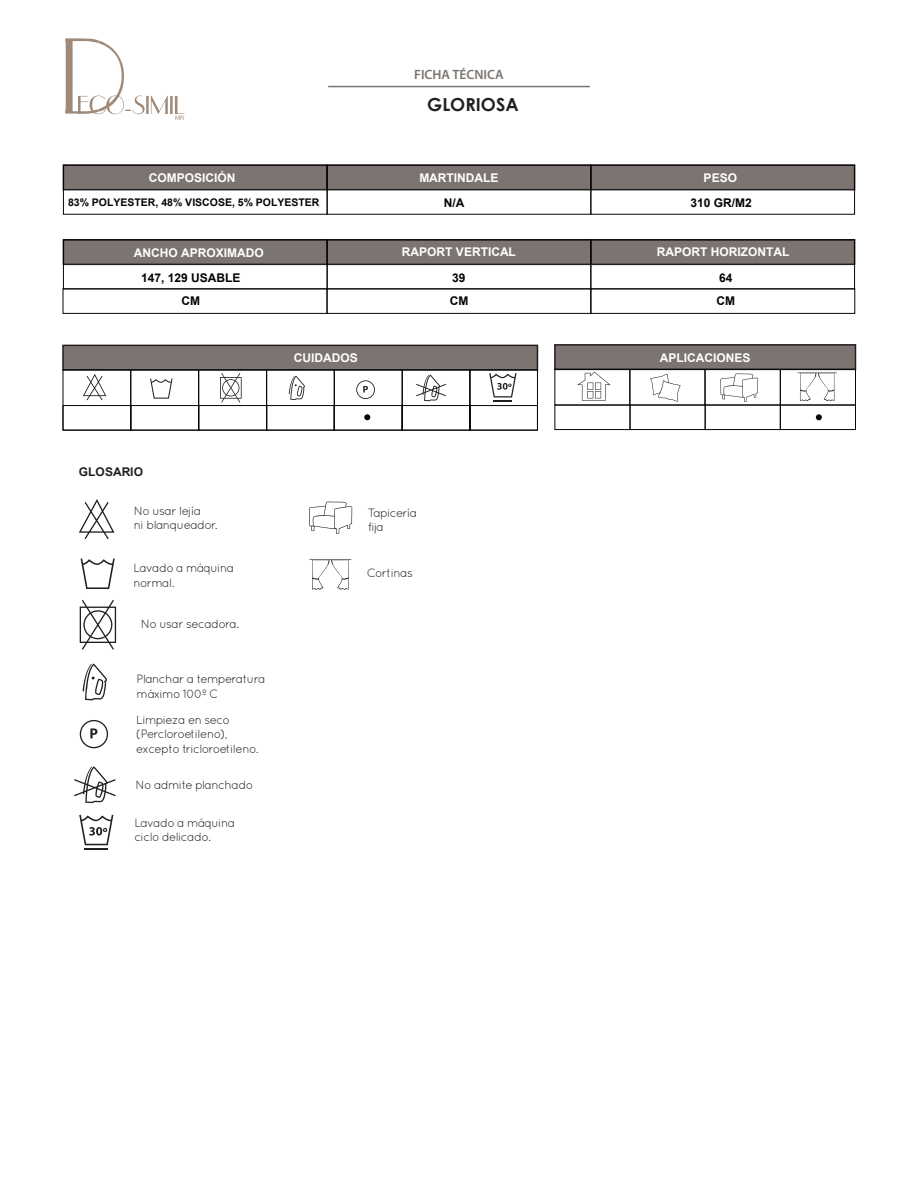
<style>
.page{position:relative;width:918px;height:1198px;background:#fff}
.page>*{position:absolute;margin:0;border:0;box-sizing:border-box;transform-origin:0 0}
.t1{font:700 18px "Century Gothic";color:#231f20}
.t2{font:600 13.5px "Myriad Pro";color:#7c7470}
.t3{font:12px/14.4px "Quicksand";letter-spacing:-.05em;color:#231f20}
.t4{font:700 12px "Arial";color:#fff}
.t5{font:700 12px/22.8px "Arial";color:#040503;text-align:center}
.t6{font:700 12px "Arial";color:#231f20}
.t7{font:700 10.5px "Arial";color:#040503}
</style>
<div class="page">
<svg style="left:83px;top:374px;width:23px;height:26px"></svg>
<svg style="left:150px;top:378px;width:23px;height:21px"></svg>
<svg style="left:220px;top:373px;width:22px;height:30px"></svg>
<svg style="left:289px;top:376px;width:16px;height:24px"></svg>
<svg style="left:356px;top:380px;width:19px;height:19px"></svg>
<div style="left:326px;top:239px;width:266px;height:26px;background:#7c7470;border:2px solid #231f20"></div>
<div style="left:590px;top:239px;width:265px;height:26px;background:#7c7470;border:2px solid #231f20"></div>
<hr style="left:328px;top:86px;width:262px;height:1px;background:#7c7470">
<svg style="left:65px;top:38px;width:120px;height:82px"></svg>
<div style="left:62px;top:345px;width:476px;height:26px;background:#7c7470;border:2px solid #231f20"></div>
<div style="left:469px;top:405px;width:69px;height:25px;border:1px solid #060604"></div>
<div style="left:130px;top:405px;width:69px;height:25px;border:1px solid #060604"></div>
<div style="left:63px;top:405px;width:68px;height:25px;border:1px solid #060604"></div>
<div style="left:63px;top:369px;width:68px;height:61px;border:1px solid #060604"></div>
<div style="left:130px;top:369px;width:69px;height:61px;border:1px solid #060604"></div>
<div style="left:198px;top:405px;width:69px;height:25px;border:1px solid #060604"></div>
<div style="left:198px;top:369px;width:69px;height:61px;border:1px solid #060604"></div>
<div style="left:334px;top:405px;width:68px;height:25px;border:1px solid #060604"></div>
<div style="left:266px;top:405px;width:69px;height:25px;border:1px solid #060604"></div>
<div style="left:266px;top:369px;width:69px;height:61px;border:1px solid #060604"></div>
<div style="left:334px;top:369px;width:68px;height:61px;border:1px solid #060604"></div>
<div style="left:402px;top:405px;width:69px;height:25px;border:1px solid #060604"></div>
<div style="left:402px;top:369px;width:69px;height:61px;border:1px solid #060604"></div>
<div style="left:469px;top:369px;width:69px;height:61px;border:1px solid #060604"></div>
<div style="left:63px;top:164px;width:265px;height:26px;background:#7c7470;border:2px solid #231f20"></div>
<div style="left:326px;top:164px;width:266px;height:26px;background:#7c7470;border:2px solid #231f20"></div>
<div style="left:590px;top:164px;width:265px;height:26px;background:#7c7470;border:2px solid #231f20"></div>
<div style="left:63px;top:165px;width:265px;height:50px;border:1px solid #060604"></div>
<div style="left:590px;top:165px;width:265px;height:50px;border:1px solid #060604"></div>
<div style="left:327px;top:165px;width:264px;height:50px;border:1px solid #060604"></div>
<div style="left:63px;top:239px;width:265px;height:26px;background:#7c7470;border:2px solid #231f20"></div>
<div style="left:63px;top:239px;width:265px;height:50px;border:1px solid #060604"></div>
<div style="left:590px;top:239px;width:265px;height:50px;border:1px solid #060604"></div>
<div style="left:327px;top:239px;width:264px;height:50px;border:1px solid #060604"></div>
<div style="left:554px;top:344px;width:302px;height:26px;background:#7c7470;border:2px solid #231f20"></div>
<div style="left:630px;top:405px;width:76px;height:25px;border:1px solid #060604"></div>
<div style="left:780px;top:405px;width:76px;height:25px;border:1px solid #060604"></div>
<div style="left:705px;top:405px;width:76px;height:25px;border:1px solid #060604"></div>
<div style="left:554px;top:405px;width:76px;height:25px;border:1px solid #060604"></div>
<div style="left:554px;top:369px;width:76px;height:36px;border:1px solid #060604"></div>
<div style="left:629px;top:369px;width:76px;height:36px;border:1px solid #060604"></div>
<div style="left:705px;top:369px;width:76px;height:36px;border:1px solid #060604"></div>
<div style="left:780px;top:369px;width:76px;height:36px;border:1px solid #060604"></div>
<div style="left:63px;top:288px;width:265px;height:26px;border:1px solid #060604"></div>
<div style="left:327px;top:288px;width:264px;height:26px;border:1px solid #060604"></div>
<div style="left:590px;top:288px;width:265px;height:26px;border:1px solid #060604"></div>
<svg style="left:816px;top:414px;width:6px;height:6px"></svg>
<svg style="left:364px;top:414px;width:6px;height:6px"></svg>
<svg style="left:650px;top:374px;width:30px;height:28px"></svg>
<svg style="left:798px;top:372px;width:39px;height:29px"></svg>
<svg style="left:577px;top:372px;width:34px;height:29px"></svg>
<svg style="left:720px;top:373px;width:38px;height:29px"></svg>
<svg style="left:79px;top:499px;width:35px;height:40px"></svg>
<svg style="left:81px;top:558px;width:34px;height:31px"></svg>
<svg style="left:80px;top:600px;width:36px;height:50px"></svg>
<svg style="left:83px;top:663px;width:24px;height:37px"></svg>
<svg style="left:80px;top:720px;width:28px;height:28px"></svg>
<svg style="left:309px;top:501px;width:43px;height:33px"></svg>
<svg style="left:309px;top:559px;width:42px;height:31px"></svg>
<svg style="left:416px;top:374px;width:30px;height:27px"></svg>
<svg style="left:489px;top:373px;width:28px;height:28px"></svg>
<svg style="left:74px;top:766px;width:42px;height:37px"></svg>
<hr style="left:85px;top:848px;width:23px;height:2px;background:#231f20">
<svg style="left:79px;top:814px;width:34px;height:31px"></svg>
<p class="t2" style="left:414px;top:66px;width:91px">FICHA TÉCNICA</p>
<h1 class="t1" style="left:427px;top:94px;width:93px">GLORIOSA</h1>
<p class="t4" style="left:149px;top:170px;width:88px">COMPOSICIÓN</p>
<p class="t4" style="left:419px;top:170px;width:81px">MARTINDALE</p>
<p class="t4" style="left:704px;top:170px;width:35px">PESO</p>
<p class="t7" style="left:68px;top:195px;width:253px">83% POLYESTER, 48% VISCOSE, 5% POLYESTER</p>
<p class="t5" style="left:444px;top:192px;width:22px">N/A</p>
<p class="t5" style="left:691px;top:192px;width:63px">310 GR/M2</p>
<p class="t4" style="left:134px;top:244px;width:131px">ANCHO APROXIMADO</p>
<p class="t4" style="left:402px;top:244px;width:115px">RAPORT VERTICAL</p>
<p class="t4" style="left:657px;top:244px;width:134px">RAPORT HORIZONTAL</p>
<p class="t5" style="left:141px;top:267px;width:101px">147, 129 USABLE<br>CM</p>
<p class="t5" style="left:452px;top:266px;width:15px">39</p>
<p class="t5" style="left:719px;top:266px;width:15px">64</p>
<p class="t5" style="left:450px;top:289px;width:20px">CM</p>
<p class="t5" style="left:716px;top:289px;width:20px">CM</p>
<p class="t4" style="left:294px;top:350px;width:65px">CUIDADOS</p>
<p class="t4" style="left:660px;top:350px;width:92px">APLICACIONES</p>
<p class="t6" style="left:79px;top:463px;width:66px">GLOSARIO</p>
<p class="t3" style="left:134px;top:503px;width:85px">No usar lejía<br>ni blanqueador.</p>
<p class="t3" style="left:133px;top:561px;width:102px">Lavado a máquina normal.</p>
<p class="t3" style="left:141px;top:617px;width:100px">No usar secadora.</p>
<p class="t3" style="left:137px;top:671px;width:130px">Planchar a temperatura máximo 100º C</p>
<p class="t3" style="left:136px;top:712px;width:124px">Limpieza en seco (Percloroetileno), excepto tricloroetileno.</p>
<p class="t3" style="left:135px;top:777px;width:119px">No admite planchado</p>
<p class="t3" style="left:134px;top:815px;width:102px">Lavado a máquina ciclo delicado.</p>
<p class="t3" style="left:368px;top:505px;width:51px">Tapicería fija</p>
<p class="t3" style="left:367px;top:565px;width:48px">Cortinas</p>
</div>
